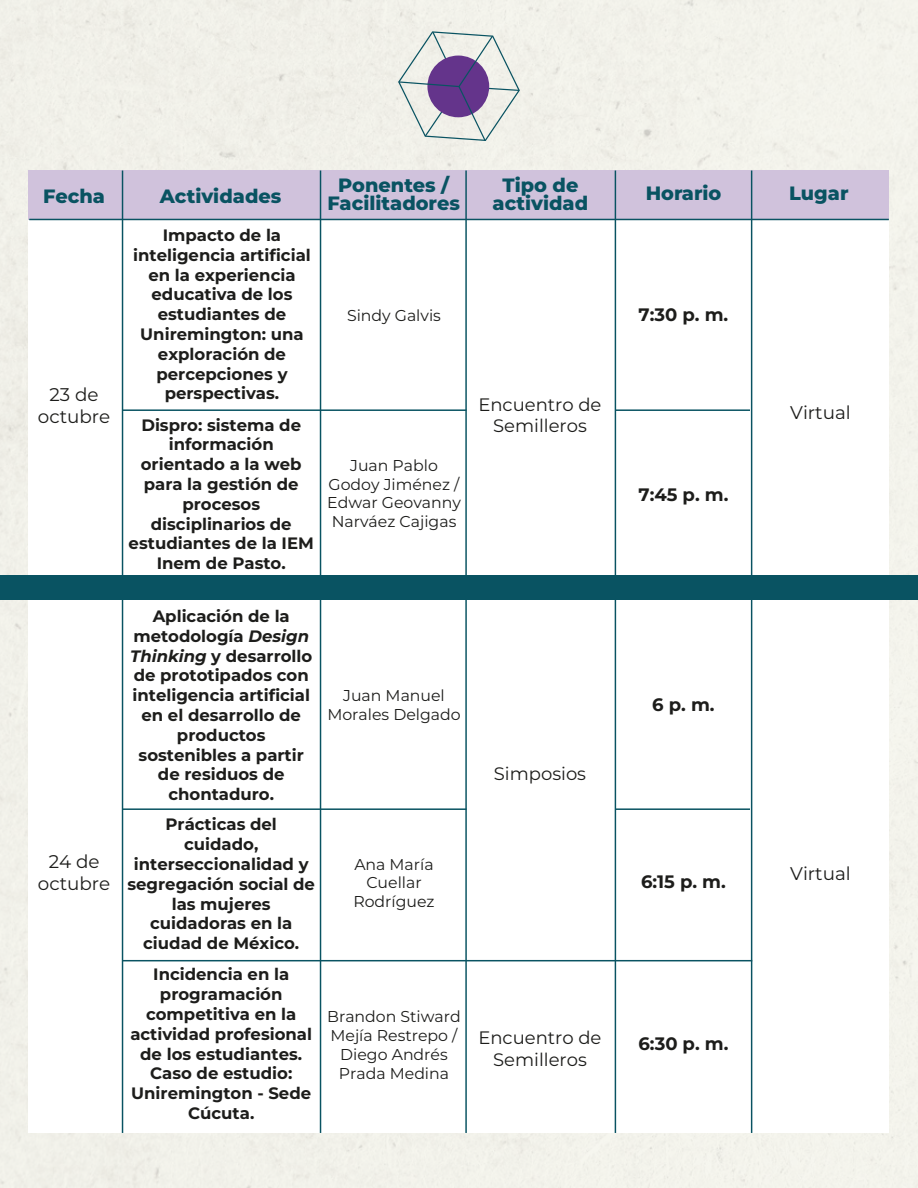
<style>
.page{position:relative;width:918px;height:1188px;background:#fff}
.page>*{position:absolute;margin:0;border:0;box-sizing:border-box;transform-origin:0 0}
.t1{font:800 19.2px/18.3px "Montserrat";color:#095362;text-align:center}
.t2{font:18.3px/22px "Montserrat";color:#1d1d1b;text-align:center}
.t3{font:18px/21.6px "Montserrat";color:#1d1d1b;text-align:center}
.t4{font:700 18px "Montserrat";color:#1d1d1b}
.t5{font:700 16.5px/19.8px "Montserrat";color:#1d1d1b;text-align:center}
.t6{font:15.75px/18.9px "Montserrat";color:#1d1d1b;text-align:center}
.s1{font-style:italic}
</style>
<div class="page">
<div style="left:28px;top:170px;width:862px;height:50px;background:#d0c2dc"></div>
<hr style="left:29px;top:219px;width:860px;height:1px;background:#095362">
<hr style="left:320px;top:171px;width:1px;height:962px;background:#095362">
<hr style="left:122px;top:171px;width:1px;height:962px;background:#095362">
<hr style="left:465px;top:171px;width:2px;height:962px;background:#095362">
<hr style="left:615px;top:171px;width:1px;height:962px;background:#095362">
<hr style="left:751px;top:171px;width:1px;height:962px;background:#095362">
<hr style="left:122px;top:960px;width:630px;height:1px;background:#095362">
<hr style="left:122px;top:808px;width:344px;height:2px;background:#095362">
<hr style="left:616px;top:808px;width:134px;height:2px;background:#095362">
<hr style="left:122px;top:409px;width:344px;height:2px;background:#095362">
<hr style="left:616px;top:409px;width:134px;height:2px;background:#095362">
<svg style="left:398px;top:31px;width:122px;height:110px;background:#c5becc"></svg>
<div style="left:0;top:575px;width:918px;height:25px;background:#095362"></div>
<p class="t1" style="left:43px;top:186px;width:63px">Fecha</p>
<p class="t1" style="left:160px;top:186px;width:123px">Actividades</p>
<p class="t1" style="left:327px;top:175px;width:134px">Ponentes /<br>Facilitadores</p>
<p class="t1" style="left:493px;top:175px;width:97px">Tipo de actividad</p>
<p class="t1" style="left:646px;top:183px;width:77px">Horario</p>
<p class="t1" style="left:789px;top:183px;width:61px">Lugar</p>
<p class="t2" style="left:38px;top:383px;width:74px">23 de octubre</p>
<p class="t2" style="left:38px;top:850px;width:74px">24 de octubre</p>
<p class="t5" style="left:133px;top:224px;width:179px">Impacto de la inteligencia artificial en la experiencia educativa de los estudiantes de<br>Uniremington: una exploración de percepciones y perspectivas.</p>
<p class="t5" style="left:129px;top:414px;width:187px">Dispro: sistema de información orientado a la web para la gestión de procesos disciplinarios de estudiantes de la IEM<br>Inem de Pasto.</p>
<p class="t6" style="left:347px;top:305px;width:95px">Sindy Galvis</p>
<p class="t4" style="left:639px;top:302px;width:91px">7:30 p. m.</p>
<p class="t6" style="left:327px;top:455px;width:135px">Juan Pablo<br>Godoy Jiménez /<br>Edwar Geovanny<br>Narváez Cajigas</p>
<p class="t3" style="left:478px;top:393px;width:125px">Encuentro de<br>Semilleros</p>
<p class="t4" style="left:639px;top:482px;width:91px">7:45 p. m.</p>
<p class="t5" style="left:130px;top:605px;width:184px">Aplicación de la metodología <span class="s1">Design<br>Thinking</span> y desarrollo de prototipados con inteligencia artificial en el desarrollo de productos sostenibles a partir de residuos de chontaduro.</p>
<p class="t5" style="left:127px;top:814px;width:189px">Prácticas del cuidado, interseccionalidad y segregación social de las mujeres cuidadoras en la ciudad de México.</p>
<p class="t5" style="left:130px;top:964px;width:183px">Incidencia en la programación competitiva en la actividad profesional de los estudiantes.<br>Caso de estudio:<br>Uniremington - Sede<br>Cúcuta.</p>
<p class="t6" style="left:327px;top:685px;width:135px">Juan Manuel<br>Morales Delgado</p>
<p class="t4" style="left:652px;top:691px;width:64px">6 p. m.</p>
<p class="t6" style="left:353px;top:854px;width:83px">Ana María<br>Cuellar<br>Rodríguez</p>
<p class="t3" style="left:494px;top:762px;width:94px">Simposios</p>
<p class="t4" style="left:641px;top:869px;width:86px">6:15 p. m.</p>
<p class="t6" style="left:327px;top:1007px;width:135px">Brandon Stiward<br>Mejía Restrepo /<br>Diego Andrés<br>Prada Medina</p>
<p class="t3" style="left:478px;top:1026px;width:125px">Encuentro de<br>Semilleros</p>
<p class="t4" style="left:639px;top:1030px;width:91px">6:30 p. m.</p>
<p class="t2" style="left:790px;top:401px;width:62px">Virtual</p>
<p class="t2" style="left:790px;top:862px;width:62px">Virtual</p>
</div>
